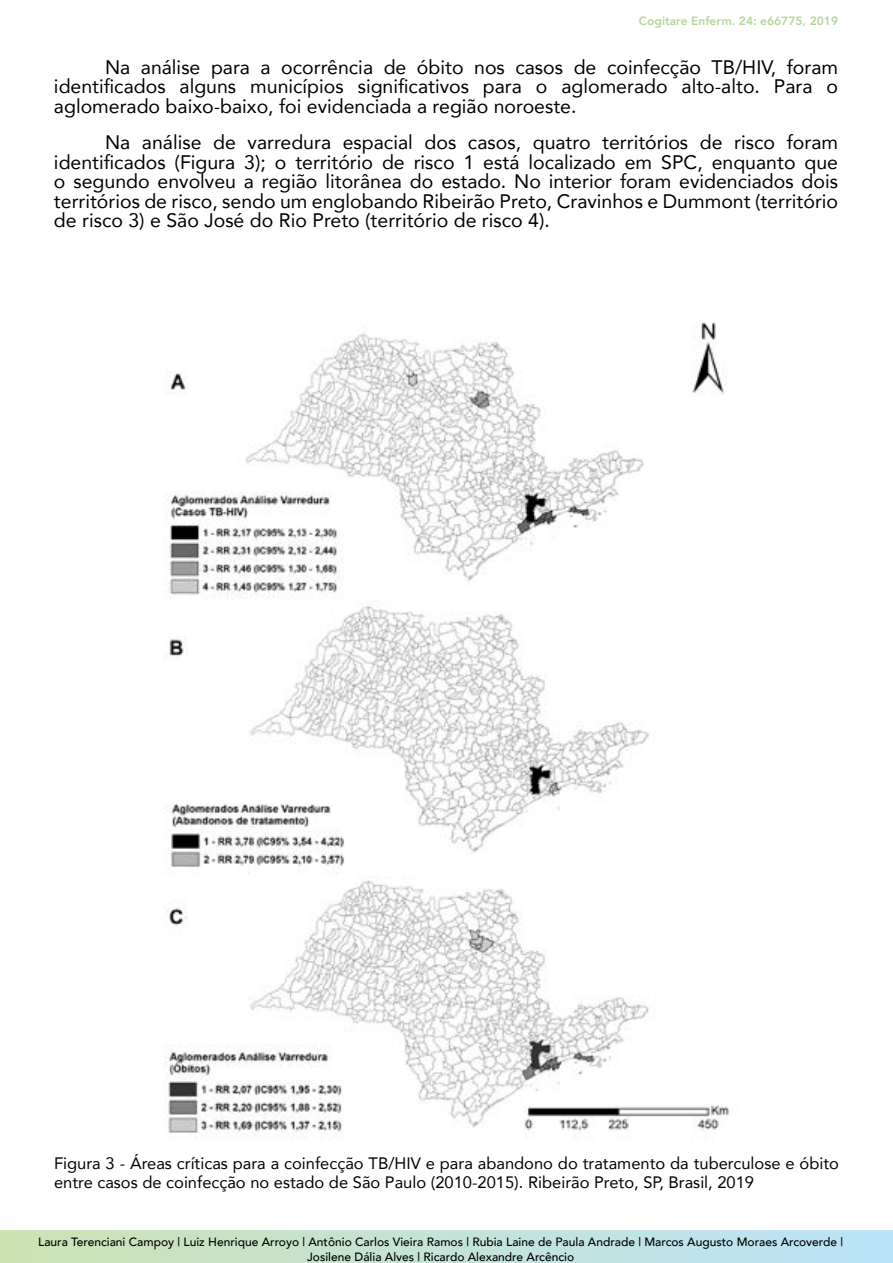
<style>
.page{position:relative;width:893px;height:1263px;background:#fff}
.page>*{position:absolute;margin:0;border:0;box-sizing:border-box;transform-origin:0 0}
.t1{font:19.5px/19.5px "Avenir";color:#000;text-align:justify}
.t2{font:16.5px/18.8px "Avenir";color:#000}
.t3{font:500 12px/14.4px "Avenir";color:#000;text-align:center}
.t4{font:800 12px "Avenir";color:#b7d69b}
</style>
<div class="page">
<svg style="left:0;top:1230px;width:893px;height:33px;background:#c4e2d6"></svg>
<img style="left:164px;top:322px;width:566px;height:818px">
<p class="t4" style="left:639px;top:12px;width:201px">Cogitare Enferm. 24: e66775, 2019</p>
<p class="t1" style="left:54px;top:56px;width:786px;text-indent:51px">Na análise para a ocorrência de óbito nos casos de coinfecção TB/HIV, foram identificados alguns municípios significativos para o aglomerado alto-alto. Para o aglomerado baixo-baixo, foi evidenciada a região noroeste.</p>
<p class="t1" style="left:54px;top:132px;width:786px;text-indent:51px">Na análise de varredura espacial dos casos, quatro territórios de risco foram identificados (Figura 3); o território de risco 1 está localizado em SPC, enquanto que o segundo envolveu a região litorânea do estado. No interior foram evidenciados dois territórios de risco, sendo um englobando Ribeirão Preto, Cravinhos e Dummont (território de risco 3) e São José do Rio Preto (território de risco 4).</p>
<p class="t2" style="left:54px;top:1153px;width:786px">Figura 3 - Áreas críticas para a coinfecção TB/HIV e para abandono do tratamento da tuberculose e óbito entre casos de coinfecção no estado de São Paulo (2010-2015). Ribeirão Preto, SP, Brasil, 2019</p>
<p class="t3" style="left:38px;top:1234px;width:806px">Laura Terenciani Campoy | Luiz Henrique Arroyo | Antônio Carlos Vieira Ramos | Rubia Laine de Paula Andrade | Marcos Augusto Moraes Arcoverde |<br>Josilene Dália Alves | Ricardo Alexandre Arcêncio</p>
</div>
